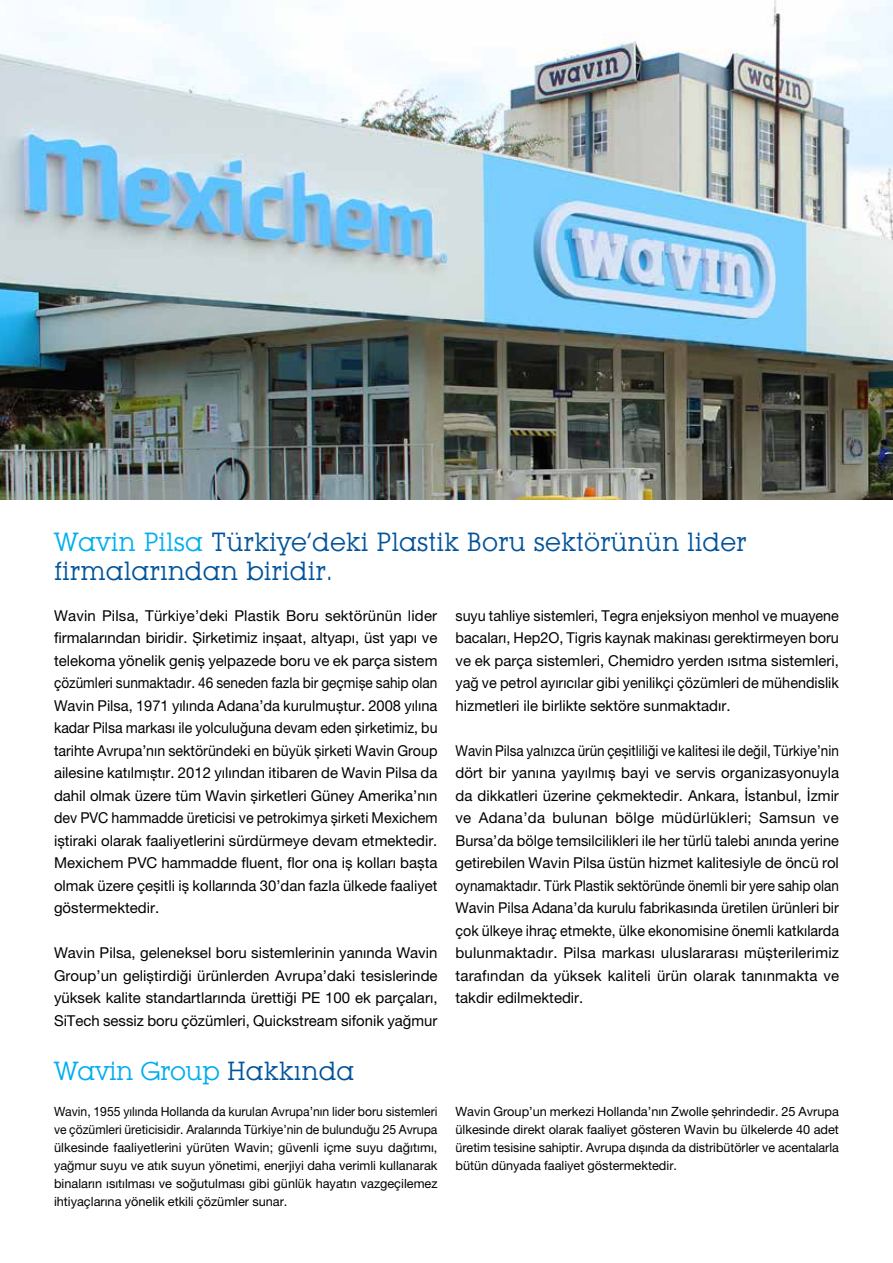
<style>
.page{position:relative;width:893px;height:1263px;background:#fff}
.page>*{position:absolute;margin:0;border:0;box-sizing:border-box;transform-origin:0 0}
.t1{font:25.5px/29px "Lubalin Graph IT Cby BT";color:#00539b}
.t2{font:25.5px "Lubalin Graph IT Cby BT";letter-spacing:-.02em;color:#00aeef}
.t3{font:15px/22.5px "Helvetica Neue LT Pro";color:#000;text-align:justify}
.t4{font:15px/22.5px "Helvetica Neue LT Pro";color:#000;text-align:justify;scale:.9 1}
.t5{font:15px/22.5px "Helvetica Neue LT Pro";color:#000;text-align:justify;scale:.96 1}
.t6{font:12.75px/18px "Helvetica Neue LT Pro";color:#000;text-align:justify;scale:.96 1}
.t7{font:12.75px/18px "Helvetica Neue LT Pro";color:#000;text-align:justify}
.s1{color:#00aeef}
.s2{color:#00539b}
</style>
<div class="page">
<img style="left:0;top:0;width:893px;height:500px">
<h1 class="t1" style="left:54px;top:527px;width:694px"><span class="s1">Wavin Pilsa</span> Türkiye’deki Plastik Boru sektörünün lider firmalarından biridir.</h1>
<p class="t3" style="left:54px;top:604px;width:385px">Wavin Pilsa, Türkiye’deki Plastik Boru sektörünün lider firmalarından biridir. Şirketimiz inşaat, altyapı, üst yapı ve telekoma yönelik geniş yelpazede boru ve ek parça sistem çözümleri sunmaktadır. 46 seneden fazla bir geçmişe sahip olan Wavin Pilsa, 1971 yılında Adana’da kurulmuştur. 2008 yılına kadar Pilsa markası ile yolculuğuna devam eden şirketimiz, bu tarihte Avrupa’nın sektöründeki en büyük şirketi Wavin Group ailesine katılmıştır. 2012 yılından itibaren de Wavin Pilsa da dahil olmak üzere tüm Wavin şirketleri Güney Amerika’nın dev PVC hammadde üreticisi ve petrokimya şirketi Mexichem iştiraki olarak faaliyetlerini sürdürmeye devam etmektedir.<br>Mexichem PVC hammadde fluent, flor ona iş kolları başta olmak üzere çeşitli iş kollarında 30’dan fazla ülkede faaliyet göstermektedir.</p>
<p class="t3" style="left:54px;top:942px;width:385px">Wavin Pilsa, geleneksel boru sistemlerinin yanında Wavin Group’un geliştirdiği ürünlerden Avrupa’daki tesislerinde yüksek kalite standartlarında ürettiği PE 100 ek parçaları, SiTech sessiz boru çözümleri, Quickstream sifonik yağmur</p>
<p class="t5" style="left:455px;top:604px;width:401px">suyu tahliye sistemleri, Tegra enjeksiyon menhol ve muayene bacaları, Hep2O, Tigris kaynak makinası gerektirmeyen boru ve ek parça sistemleri, Chemidro yerden ısıtma sistemleri, yağ ve petrol ayırıcılar gibi yenilikçi çözümleri de mühendislik hizmetleri ile birlikte sektöre sunmaktadır.</p>
<p class="t4" style="left:455px;top:739px;width:428px">Wavin Pilsa yalnızca ürün çeşitliliği ve kalitesi ile değil, Türkiye’nin dört bir yanına yayılmış bayi ve servis organizasyonuyla da dikkatleri üzerine çekmektedir. Ankara, İstanbul, İzmir ve Adana’da bulunan bölge müdürlükleri; Samsun ve Bursa’da bölge temsilcilikleri ile her türlü talebi anında yerine getirebilen Wavin Pilsa üstün hizmet kalitesiyle de öncü rol oynamaktadır. Türk Plastik sektöründe önemli bir yere sahip olan Wavin Pilsa Adana’da kurulu fabrikasında üretilen ürünleri bir çok ülkeye ihraç etmekte, ülke ekonomisine önemli katkılarda bulunmaktadır. Pilsa markası uluslararası müşterilerimiz tarafından da yüksek kaliteli ürün olarak tanınmakta ve takdir edilmektedir.</p>
<h1 class="t2" style="left:54px;top:1055px;width:302px">Wavin Group <span class="s2">Hakkında</span></h1>
<p class="t6" style="left:54px;top:1102px;width:401px">Wavin, 1955 yılında Hollanda da kurulan Avrupa’nın lider boru sistemleri ve çözümleri üreticisidir. Aralarında Türkiye’nin de bulunduğu 25 Avrupa ülkesinde faaliyetlerini yürüten Wavin; güvenli içme suyu dağıtımı, yağmur suyu ve atık suyun yönetimi, enerjiyi daha verimli kullanarak binaların ısıtılması ve soğutulması gibi günlük hayatın vazgeçilemez ihtiyaçlarına yönelik etkili çözümler sunar.</p>
<p class="t7" style="left:455px;top:1102px;width:385px">Wavin Group’un merkezi Hollanda’nın Zwolle şehrindedir. 25 Avrupa ülkesinde direkt olarak faaliyet gösteren Wavin bu ülkelerde 40 adet üretim tesisine sahiptir. Avrupa dışında da distribütörler ve acentalarla bütün dünyada faaliyet göstermektedir.</p>
</div>
